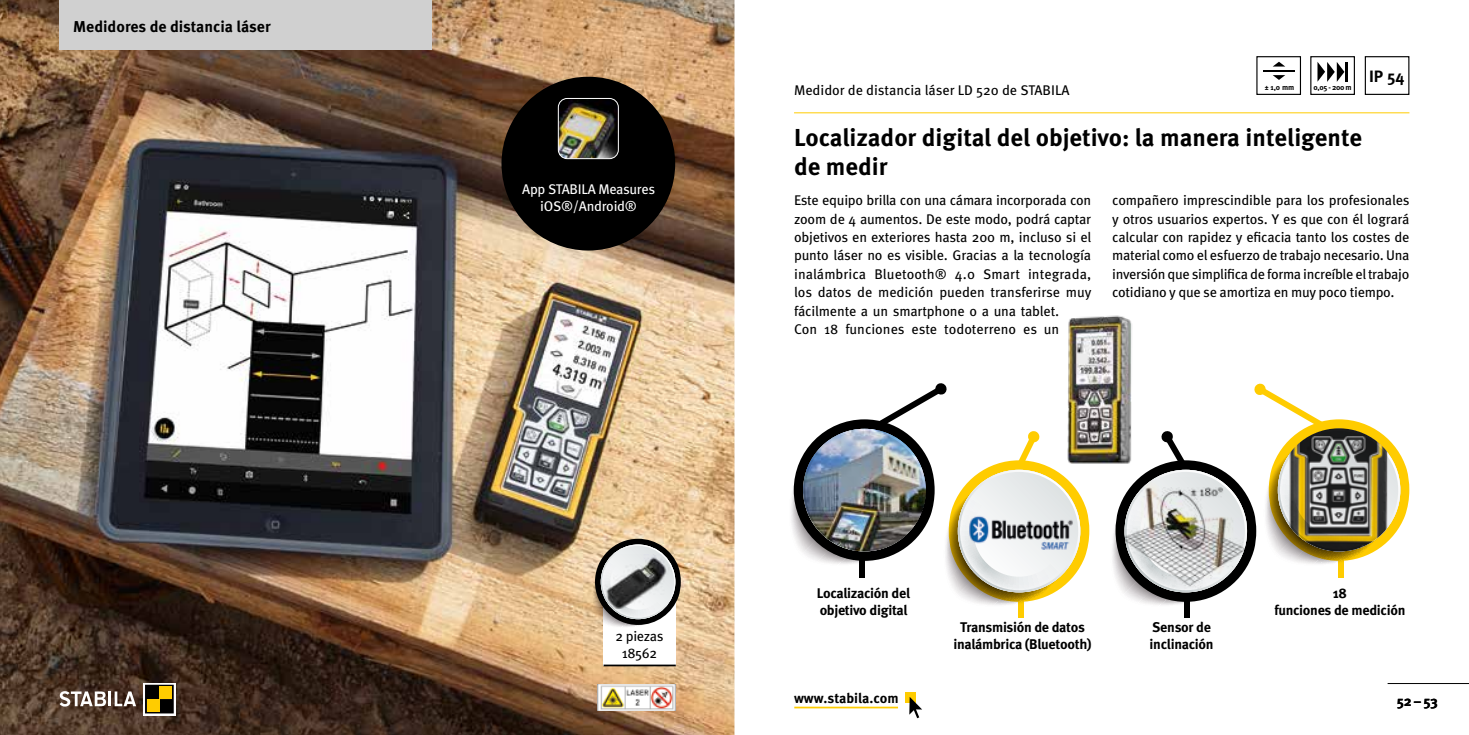
<style>
.page{position:relative;width:1469px;height:735px;background:#fff}
.page>*{position:absolute;margin:0;border:0;box-sizing:border-box;transform-origin:0 0}
.t1{font:700 24.5px/29.4px "Meta Pro";color:#000}
.t2{font:700 16.45px "Meta Pro";color:#000}
.t3{font:700 15.75px "Meta Pro";color:#000}
.t4{font:14px/18.4px "Meta Pro";letter-spacing:-.015em;color:#000}
.t5{font:700 14px/16.8px "Meta Pro";letter-spacing:-.02em;color:#000}
.t6{font:14px/16.8px "Meta Pro";letter-spacing:-.02em;color:#fff;text-align:center}
.t7{font:700 7.7px "Meta Pro";letter-spacing:-.04em;color:#000}
</style>
<div class="page">
<hr style="left:1387px;top:682px;width:81px;height:1px;background:#000">
<div style="left:905px;top:691px;width:10px;height:11px;background:#fc0"></div>
<svg style="left:909px;top:696px;width:13px;height:21px"></svg>
<hr style="left:794px;top:706px;width:104px;height:2px;background:#fc0">
<img style="left:0;top:0;width:734px;height:734px">
<div style="left:603px;top:597px;width:72px;height:68px;background:#fff"></div>
<img style="left:597px;top:683px;width:78px;height:27px">
<hr style="left:794px;top:112px;width:615px;height:1px;background:#fc0">
<div style="left:1017px;top:485px;width:6px;height:132px;background:#fc0"></div>
<div style="left:1183px;top:507px;width:6px;height:110px;background:#000"></div>
<svg style="left:791px;top:383px;width:298px;height:225px"></svg>
<svg style="left:1112px;top:383px;width:297px;height:225px"></svg>
<img style="left:1059px;top:315px;width:83px;height:152px">
<svg style="left:590px;top:538px;width:91px;height:91px"></svg>
<img style="left:603px;top:554px;width:68px;height:54px">
<hr style="left:603px;top:664px;width:72px;height:2px;background:#000">
<img style="left:956px;top:479px;width:124px;height:109px">
<img style="left:1123px;top:477px;width:125px;height:112px">
<img style="left:1277px;top:428px;width:123px;height:123px;border-radius:61px">
<img style="left:803px;top:427px;width:123px;height:124px;border-radius:62px">
<svg style="left:1364px;top:56px;width:45px;height:39px"></svg>
<svg style="left:1256px;top:56px;width:44px;height:39px"></svg>
<hr style="left:1263px;top:70px;width:31px;height:1px;background:#000">
<svg style="left:1310px;top:56px;width:44px;height:39px"></svg>
<div style="left:501px;top:77px;width:174px;height:173px;background:#000;border-radius:50%"></div>
<img style="left:558px;top:98px;width:60px;height:60px">
<div style="left:558px;top:98px;width:61px;height:61px;border:1px solid #fff;border-radius:9px"></div>
<div style="left:60px;top:0;width:372px;height:50px;background:#d0d0d0"></div>
<hr style="left:108px;top:691px;width:3px;height:14px;background:#fff">
<svg style="left:115px;top:691px;width:21px;height:14px"></svg>
<svg style="left:60px;top:690px;width:46px;height:16px"></svg>
<svg style="left:143px;top:682px;width:33px;height:33px"></svg>
<svg style="left:145px;top:684px;width:29px;height:29px"></svg>
<div style="left:159px;top:686px;width:13px;height:12px;background:#fc0"></div>
<div style="left:147px;top:698px;width:12px;height:13px;background:#fc0"></div>
<p class="t3" style="left:73px;top:14px;width:199px">Medidores de distancia láser</p>
<p class="t6" style="left:522px;top:180px;width:134px">App STABILA Measures iOS®/Android®</p>
<p class="t4" style="left:615px;top:626px;width:50px;line-height:16.8px;text-align:center">2 piezas<br>18562</p>
<p class="t4" style="left:794px;top:80px;width:277px">Medidor de distancia láser LD 520 de STABILA</p>
<p class="t7" style="left:1264px;top:81px;width:31px">± 1,0 mm</p>
<p class="t7" style="left:1313px;top:81px;width:40px">0,05 - 200 m</p>
<p class="t2" style="left:1368px;top:63px;width:37px">IP 54</p>
<h1 class="t1" style="left:794px;top:121px;width:569px">Localizador digital del objetivo: la manera inteligente de medir</h1>
<p class="t4" style="left:794px;top:190px;width:299px">Este equipo brilla con una cámara incorporada con zoom de 4 aumentos. De este modo, podrá captar objetivos en exteriores hasta 200 m, incluso si el punto láser no es visible. Gracias a la tecnología inalámbrica Bluetooth® 4.0 Smart integrada, los datos de medición pueden transferirse muy fácilmente a un smartphone o a una tablet.<br>Con 18 funciones este todoterreno es un</p>
<p class="t4" style="left:1112px;top:190px;width:299px;text-align:justify">compañero imprescindible para los profesionales y otros usuarios expertos. Y es que con él logrará calcular con rapidez y eficacia tanto los costes de material como el esfuerzo de trabajo necesario. Una inversión que simplifica de forma increíble el trabajo cotidiano y que se amortiza en muy poco tiempo.</p>
<p class="t5" style="left:817px;top:583px;width:95px">Localización del objetivo digital</p>
<p class="t5" style="left:794px;top:688px;width:106px">www.stabila.com</p>
<p class="t5" style="left:953px;top:617px;width:140px;text-align:center">Transmisión de datos inalámbrica (Bluetooth)</p>
<p class="t5" style="left:1149px;top:617px;width:66px">Sensor de inclinación</p>
<p class="t5" style="left:1274px;top:583px;width:133px;text-align:center">18<br>funciones de medición</p>
<p class="t5" style="left:1396px;top:691px;width:43px">52–53</p>
</div>
